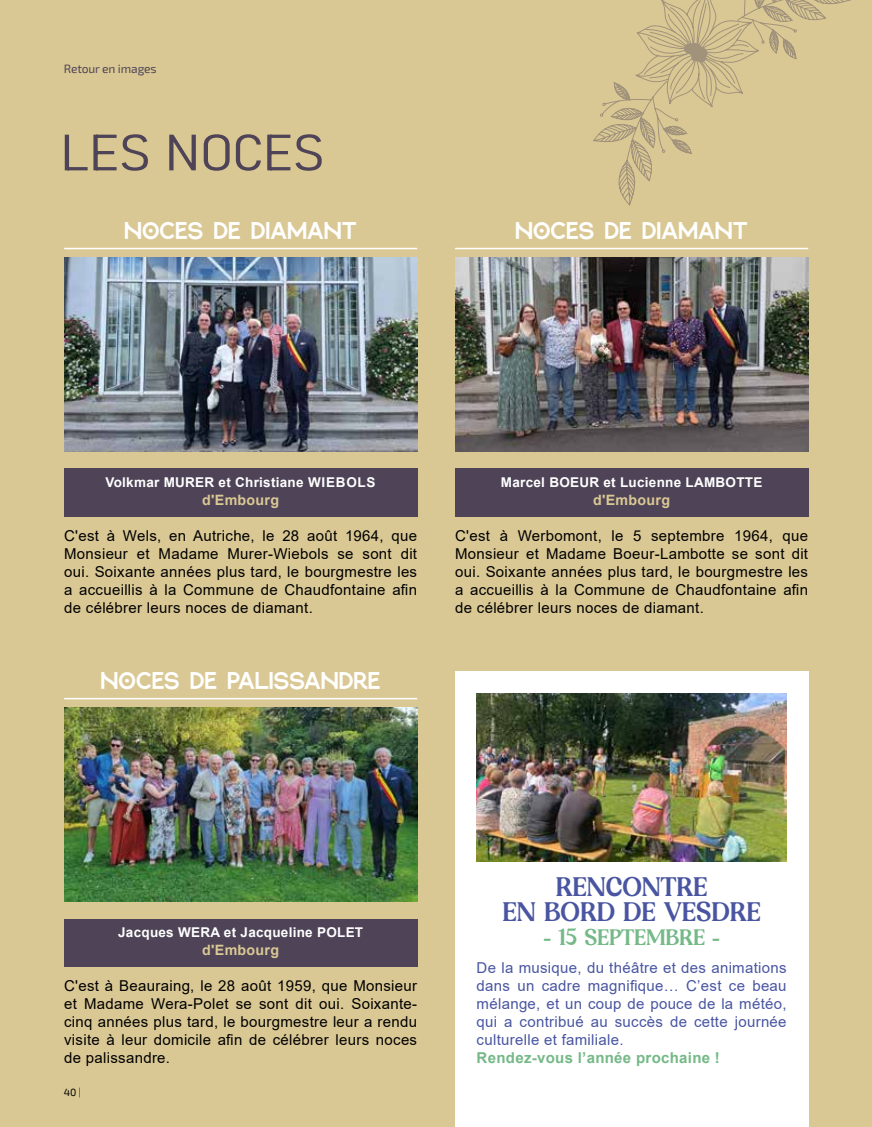
<style>
.page{position:relative;width:872px;height:1127px;background:#dac894}
.page>*{position:absolute;margin:0;border:0;box-sizing:border-box;transform-origin:0 0}
.t1{font:50.25px "Bahnschrift";color:#4f4457;scale:1.21 1}
.t2{font:27px/24.9px "Morfeta Gealmord";letter-spacing:.02em;color:#4955a1;text-align:center}
.t3{font:22.5px "Morfeta Gealmord";letter-spacing:.02em;color:#74b987}
.t4{font:19.5px "berlinsans";letter-spacing:-.03em;color:#fff}
.t5{font:15px/18px "Arial";letter-spacing:.02em;color:#000;text-align:justify}
.t6{font:15px/18px "Arial";letter-spacing:.02em;color:#4955a1;text-align:justify}
.t7{font:700 15px "Arial";letter-spacing:.02em;color:#74b987}
.t8{font:700 14.25px "Arial";letter-spacing:.02em;color:#dac894}
.t9{font:700 13.5px "Arial";letter-spacing:.02em;color:#fff}
.t10{font:12px "Exo 2";letter-spacing:-.01em;color:#4f4457}
.t11{font:10.5px "Exo 2";color:#000}
.s1{font-family:"Linux Libertine G"}
</style>
<div class="page">
<hr style="left:64px;top:248px;width:353px;height:1px;background:#fff">
<div style="left:64px;top:468px;width:353px;height:31px;background:#4f4457"></div>
<div style="left:64px;top:486px;width:353px;height:31px;background:#4f4457"></div>
<hr style="left:64px;top:698px;width:353px;height:1px;background:#fff">
<div style="left:64px;top:919px;width:353px;height:29px;background:#4f4457"></div>
<div style="left:64px;top:936px;width:353px;height:31px;background:#4f4457"></div>
<img style="left:64px;top:257px;width:353px;height:194px">
<img style="left:64px;top:707px;width:353px;height:194px">
<hr style="left:455px;top:248px;width:353px;height:1px;background:#fff">
<div style="left:455px;top:468px;width:353px;height:31px;background:#4f4457"></div>
<div style="left:455px;top:486px;width:353px;height:31px;background:#4f4457"></div>
<img style="left:455px;top:257px;width:353px;height:194px">
<svg style="left:593px;top:0;width:258px;height:206px"></svg>
<div style="left:455px;top:671px;width:353px;height:456px;background:#fff"></div>
<img style="left:476px;top:693px;width:310px;height:168px">
<p class="t10" style="left:64px;top:62px;width:94px">Retour en images</p>
<h1 class="t1" style="left:61px;top:115px;width:220px">LES NOCES</h1>
<h3 class="t4" style="left:124px;top:217px;width:234px">NOCES DE DIAMANT</h3>
<h3 class="t4" style="left:515px;top:217px;width:234px">NOCES DE DIAMANT</h3>
<p class="t9" style="left:105px;top:473px;width:272px">Volkmar MURER et Christiane WIEBOLS</p>
<p class="t8" style="left:202px;top:490px;width:78px">d'Embourg</p>
<p class="t5" style="left:64px;top:527px;width:354px">C'est à Wels, en Autriche, le 28 août 1964, que Monsieur et Madame Murer-Wiebols se sont dit oui. Soixante années plus tard, le bourgmestre les a accueillis à la Commune de Chaudfontaine afin de célébrer leurs noces de diamant.</p>
<h3 class="t4" style="left:101px;top:667px;width:282px">NOCES DE PALISSANDRE</h3>
<p class="t9" style="left:501px;top:473px;width:263px">Marcel BOEUR et Lucienne LAMBOTTE</p>
<p class="t8" style="left:593px;top:490px;width:78px">d'Embourg</p>
<p class="t5" style="left:455px;top:527px;width:354px">C'est à Werbomont, le 5 septembre 1964, que Monsieur et Madame Boeur-Lambotte se sont dit oui. Soixante années plus tard, le bourgmestre les a accueillis à la Commune de Chaudfontaine afin de célébrer leurs noces de diamant.</p>
<p class="t9" style="left:118px;top:923px;width:246px">Jacques WERA et Jacqueline POLET</p>
<p class="t8" style="left:202px;top:940px;width:78px">d'Embourg</p>
<p class="t5" style="left:64px;top:977px;width:354px">C'est à Beauraing, le 28 août 1959, que Monsieur et Madame Wera-Polet se sont dit oui. Soixante&shy;cinq années plus tard, le bourgmestre leur a rendu visite à leur domicile afin de célébrer leurs noces de palissandre.</p>
<p class="t11" style="left:64px;top:1086px;width:19px">40<span class="s1">|</span></p>
<h2 class="t2" style="left:503px;top:874px;width:259px">RENCONTRE<br>EN BORD DE VESDRE</h2>
<h3 class="t3" style="left:544px;top:922px;width:177px">- 15 SEPTEMBRE -</h3>
<p class="t6" style="left:476px;top:959px;width:311px">De la musique, du théâtre et des animations dans un cadre magnifique… C’est ce beau mélange, et un coup de pouce de la météo, qui a contribué au succès de cette journée culturelle et familiale.</p>
<p class="t7" style="left:476px;top:1047px;width:245px">Rendez-vous l’année prochaine !</p>
</div>
